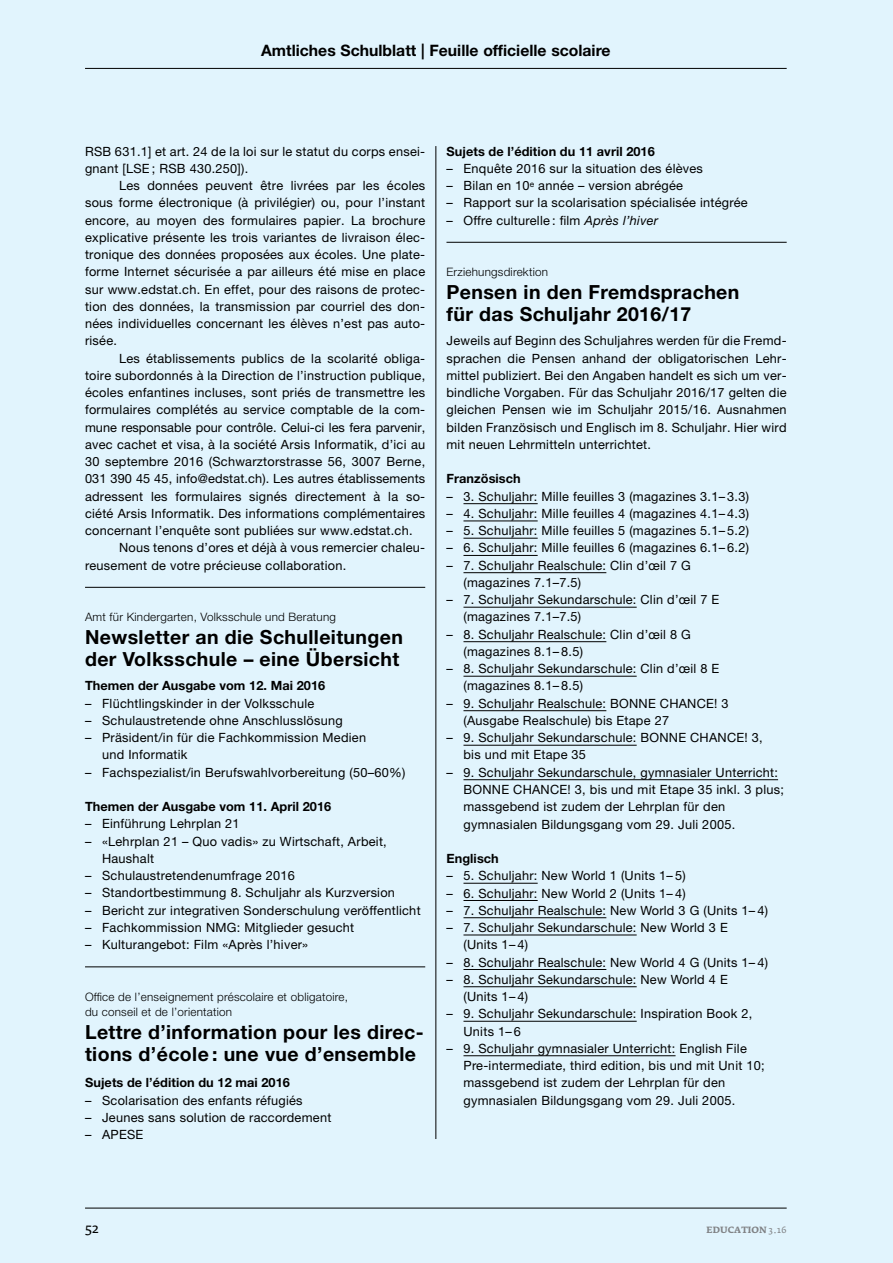
<style>
.page{position:relative;width:893px;height:1263px;background:#e1f4fd}
.page>*{position:absolute;margin:0;border:0;box-sizing:border-box;transform-origin:0 0}
.t1{font:700 19.5px/22.5px "Helvetica Neue LT Std";letter-spacing:.02em;color:#000}
.t2{font:700 15.75px "Helvetica Neue LT Std";color:#000}
.t3{font:13.5px "Fedra Serif A Std";color:#000}
.t4{font:12.75px/17.2px "Helvetica Neue LT Std";letter-spacing:.02em;color:#000}
.t5{font:700 12.75px "Helvetica Neue LT Std";letter-spacing:.005em;color:#000}
.t6{font:12.75px "Helvetica Neue LT Std";color:#000}
.t7{font:300 11.7px/15px "Helvetica Neue LT Std";letter-spacing:.02em;color:#000}
.t8{font:700 9px "Fedra Serif A Std";letter-spacing:.015em;color:#808285}
.s1{font-style:italic}
.s2{font-weight:400}
</style>
<div class="page">
<hr style="left:85px;top:68px;width:702px;height:1px;background:#000">
<hr style="left:85px;top:1208px;width:702px;height:1px;background:#000">
<hr style="left:436px;top:146px;width:1px;height:993px;background:#000">
<hr style="left:85px;top:587px;width:340px;height:1px;background:#000">
<hr style="left:85px;top:966px;width:340px;height:1px;background:#000">
<hr style="left:446px;top:242px;width:341px;height:1px;background:#000">
<hr style="left:463px;top:503px;width:75px;height:1px;background:#000">
<hr style="left:463px;top:521px;width:75px;height:1px;background:#000">
<hr style="left:463px;top:538px;width:75px;height:1px;background:#000">
<hr style="left:463px;top:555px;width:75px;height:1px;background:#000">
<hr style="left:463px;top:572px;width:143px;height:1px;background:#000">
<hr style="left:463px;top:607px;width:174px;height:1px;background:#000">
<hr style="left:463px;top:641px;width:143px;height:1px;background:#000">
<hr style="left:463px;top:676px;width:174px;height:1px;background:#000">
<hr style="left:463px;top:710px;width:143px;height:1px;background:#000">
<hr style="left:463px;top:745px;width:174px;height:1px;background:#000">
<hr style="left:463px;top:779px;width:315px;height:1px;background:#000">
<hr style="left:463px;top:883px;width:75px;height:1px;background:#000">
<hr style="left:463px;top:900px;width:75px;height:1px;background:#000">
<hr style="left:463px;top:917px;width:143px;height:1px;background:#000">
<hr style="left:463px;top:935px;width:174px;height:1px;background:#000">
<hr style="left:463px;top:969px;width:143px;height:1px;background:#000">
<hr style="left:463px;top:986px;width:174px;height:1px;background:#000">
<hr style="left:463px;top:1021px;width:174px;height:1px;background:#000">
<hr style="left:463px;top:1055px;width:212px;height:1px;background:#000">
<p class="t2" style="left:261px;top:41px;width:351px">Amtliches Schulblatt | Feuille officielle scolaire</p>
<p class="t4" style="left:85px;top:142px;width:342px">RSB 631.1] et art. 24 de la loi sur le statut du corps ensei&shy;gnant [LSE ; RSB 430.250]).</p>
<p class="t4" style="left:85px;top:177px;width:342px;text-align:justify;text-indent:34px">Les données peuvent être livrées par les écoles sous forme électronique (à privilégier) ou, pour l’instant encore, au moyen des formulaires papier. La brochure explicative présente les trois variantes de livraison élec&shy;tronique des données proposées aux écoles. Une plate&shy;forme Internet sécurisée a par ailleurs été mise en place sur www.edstat.ch. En effet, pour des raisons de protec&shy;tion des données, la transmission par courriel des don&shy;nées individuelles concernant les élèves n’est pas auto&shy;risée.</p>
<p class="t4" style="left:119px;top:349px;width:308px">Les établissements publics de la scolarité obliga-</p>
<p class="t4" style="left:85px;top:367px;width:342px">toire subordonnés à la Direction de l’instruction publique,</p>
<p class="t4" style="left:85px;top:384px;width:342px">écoles enfantines incluses, sont priés de transmettre les</p>
<p class="t4" style="left:85px;top:401px;width:342px">formulaires complétés au service comptable de la com-</p>
<p class="t6" style="left:85px;top:419px;width:342px">mune responsable pour contrôle. Celui-ci les fera parvenir,</p>
<p class="t4" style="left:85px;top:436px;width:342px">avec cachet et visa, à la société Arsis Informatik, d’ici au</p>
<p class="t4" style="left:85px;top:453px;width:342px">30 septembre 2016 (Schwarztorstrasse 56, 3007 Berne,</p>
<p class="t4" style="left:85px;top:470px;width:342px">031 390 45 45, info@edstat.ch). Les autres établissements</p>
<p class="t4" style="left:85px;top:487px;width:342px">adressent les formulaires signés directement à la so-</p>
<p class="t4" style="left:85px;top:505px;width:342px">ciété Arsis Informatik. Des informations complémentaires</p>
<p class="t4" style="left:85px;top:522px;width:329px">concernant l’enquête sont publiées sur www.edstat.ch.</p>
<p class="t4" style="left:119px;top:539px;width:308px">Nous tenons d’ores et déjà à vous remercier chaleu-</p>
<p class="t4" style="left:85px;top:556px;width:263px">reusement de votre précieuse collaboration.</p>
<p class="t7" style="left:85px;top:609px;width:252px">Amt für Kindergarten, Volksschule und Beratung</p>
<h1 class="t1" style="left:85px;top:625px;width:319px">Newsletter an die Schulleitungen der Volksschule – eine Übersicht</h1>
<p class="t5" style="left:85px;top:678px;width:242px">Themen der Ausgabe vom 12. Mai 2016</p>
<p class="t4" style="left:85px;top:694px;width:231px">– Flüchtlingskinder in der Volksschule</p>
<p class="t4" style="left:85px;top:712px;width:259px">– Schulaustretende ohne Anschlusslösung</p>
<p class="t4" style="left:102px;top:729px;width:266px;text-indent:-17px">– Präsident/in für die Fachkommission Medien und Informatik</p>
<p class="t4" style="left:85px;top:763px;width:322px">– Fachspezialist/in Berufswahlvorbereitung (50–60%)</p>
<p class="t5" style="left:85px;top:799px;width:248px">Themen der Ausgabe vom 11. April 2016</p>
<p class="t4" style="left:85px;top:815px;width:156px">– Einführung Lehrplan 21</p>
<p class="t4" style="left:102px;top:832px;width:286px;text-indent:-17px">– «Lehrplan 21 – Quo vadis» zu Wirtschaft, Arbeit,<br>Haushalt</p>
<p class="t4" style="left:85px;top:867px;width:211px">– Schulaustretendenumfrage 2016</p>
<p class="t4" style="left:85px;top:884px;width:312px">– Standortbestimmung 8. Schuljahr als Kurzversion</p>
<p class="t4" style="left:85px;top:901px;width:337px">– Bericht zur integrativen Sonderschulung veröffentlicht</p>
<p class="t4" style="left:85px;top:919px;width:271px">– Fachkommission NMG: Mitglieder gesucht</p>
<p class="t4" style="left:85px;top:936px;width:225px">– Kulturangebot: Film «Après l’hiver»</p>
<p class="t7" style="left:85px;top:989px;width:264px">Office de l’enseignement préscolaire et obligatoire, du conseil et de l’orientation</p>
<h1 class="t1" style="left:85px;top:1020px;width:340px">Lettre d’information pour les direc&shy;tions d’école : une vue d’ensemble</h1>
<p class="t5" style="left:85px;top:1075px;width:206px">Sujets de l’édition du 12 mai 2016</p>
<p class="t4" style="left:85px;top:1091px;width:219px">– Scolarisation des enfants réfugiés</p>
<p class="t4" style="left:85px;top:1108px;width:248px">– Jeunes sans solution de raccordement</p>
<p class="t4" style="left:85px;top:1126px;width:60px">– APESE</p>
<p class="t5" style="left:446px;top:143px;width:210px">Sujets de l’édition du 11 avril 2016</p>
<p class="t4" style="left:446px;top:160px;width:258px">– Enquête 2016 sur la situation des élèves</p>
<p class="t4" style="left:446px;top:177px;width:238px">– Bilan en 10<sup>e</sup> année – version abrégée</p>
<p class="t4" style="left:446px;top:194px;width:303px">– Rapport sur la scolarisation spécialisée intégrée</p>
<p class="t4" style="left:446px;top:211px;width:213px">– Offre culturelle : film <span class="s1">Après l’hiver</span></p>
<p class="t7" style="left:446px;top:264px;width:103px">Erziehungsdirektion</p>
<h1 class="t1" style="left:446px;top:280px;width:294px">Pensen in den Fremdsprachen für das Schuljahr 2016/17</h1>
<p class="t4" style="left:446px;top:332px;width:342px;text-align:justify">Jeweils auf Beginn des Schuljahres werden für die Fremd&shy;sprachen die Pensen anhand der obligatorischen Lehr&shy;mittel publiziert. Bei den Angaben handelt es sich um ver&shy;bindliche Vorgaben. Für das Schuljahr 2016/17 gelten die gleichen Pensen wie im Schuljahr 2015/16. Ausnahmen bilden Französisch und Englisch im 8. Schuljahr. Hier wird mit neuen Lehrmitteln unterrichtet.</p>
<p class="t5" style="left:446px;top:471px;width:76px">Französisch</p>
<p class="t4" style="left:446px;top:487px;width:304px">– 3. Schuljahr: Mille feuilles 3 (magazines 3.1– 3.3)</p>
<p class="t4" style="left:446px;top:505px;width:304px">– 4. Schuljahr: Mille feuilles 4 (magazines 4.1– 4.3)</p>
<p class="t4" style="left:446px;top:522px;width:304px">– 5. Schuljahr: Mille feuilles 5 (magazines 5.1– 5.2)</p>
<p class="t4" style="left:446px;top:539px;width:304px">– 6. Schuljahr: Mille feuilles 6 (magazines 6.1– 6.2)</p>
<p class="t4" style="left:463px;top:556px;width:229px;text-indent:-17px">– 7. Schuljahr Realschule: Clin d’œil 7 G (magazines 7.1–7.5)</p>
<p class="t4" style="left:463px;top:591px;width:257px;text-indent:-17px">– 7. Schuljahr Sekundarschule: Clin d’œil 7 E (magazines 7.1–7.5)</p>
<p class="t4" style="left:463px;top:625px;width:229px;text-indent:-17px">– 8. Schuljahr Realschule: Clin d’œil 8 G (magazines 8.1– 8.5)</p>
<p class="t4" style="left:463px;top:660px;width:257px;text-indent:-17px">– 8. Schuljahr Sekundarschule: Clin d’œil 8 E (magazines 8.1– 8.5)</p>
<p class="t4" style="left:463px;top:694px;width:267px;text-indent:-17px">– 9. Schuljahr Realschule: BONNE CHANCE! 3 (Ausgabe Realschule) bis Etape 27</p>
<p class="t4" style="left:463px;top:729px;width:301px;text-indent:-17px">– 9. Schuljahr Sekundarschule: BONNE CHANCE! 3, bis und mit Etape 35</p>
<p class="t4" style="left:463px;top:763px;width:322px;text-indent:-17px">– 9. Schuljahr Sekundarschule, gymnasialer Unterricht:<br>BONNE CHANCE! 3, bis und mit Etape 35 inkl. 3 plus; massgebend ist zudem der Lehrplan für den gymnasialen Bildungsgang vom 29. Juli 2005.</p>
<p class="t5" style="left:446px;top:850px;width:54px">Englisch</p>
<p class="t4" style="left:446px;top:867px;width:241px">– 5. Schuljahr: New World 1 (Units 1– 5)</p>
<p class="t4" style="left:446px;top:884px;width:241px">– 6. Schuljahr: New World 2 (Units 1– 4)</p>
<p class="t4" style="left:446px;top:901px;width:323px">– 7. Schuljahr Realschule: New World 3 G (Units 1– 4)</p>
<p class="t4" style="left:463px;top:919px;width:266px;text-indent:-17px">– 7. Schuljahr Sekundarschule: New World 3 E (Units 1– 4)</p>
<p class="t4" style="left:446px;top:953px;width:323px">– 8. Schuljahr Realschule: New World 4 G (Units 1– 4)</p>
<p class="t4" style="left:463px;top:970px;width:266px;text-indent:-17px">– 8. Schuljahr Sekundarschule: New World 4 E (Units 1– 4)</p>
<p class="t4" style="left:463px;top:1005px;width:290px;text-indent:-17px">– 9. Schuljahr Sekundarschule: Inspiration Book 2,<br>Units 1– 6</p>
<p class="t4" style="left:463px;top:1039px;width:303px;text-indent:-17px">– 9. Schuljahr gymnasialer Unterricht: English File Pre-intermediate, third edition, bis und mit Unit 10; massgebend ist zudem der Lehrplan für den gymnasialen Bildungsgang vom 29. Juli 2005.</p>
<p class="t3" style="left:85px;top:1221px;width:15px">52</p>
<p class="t8" style="left:706px;top:1225px;width:82px">EDUCATION <span class="s2">3.16</span></p>
</div>
